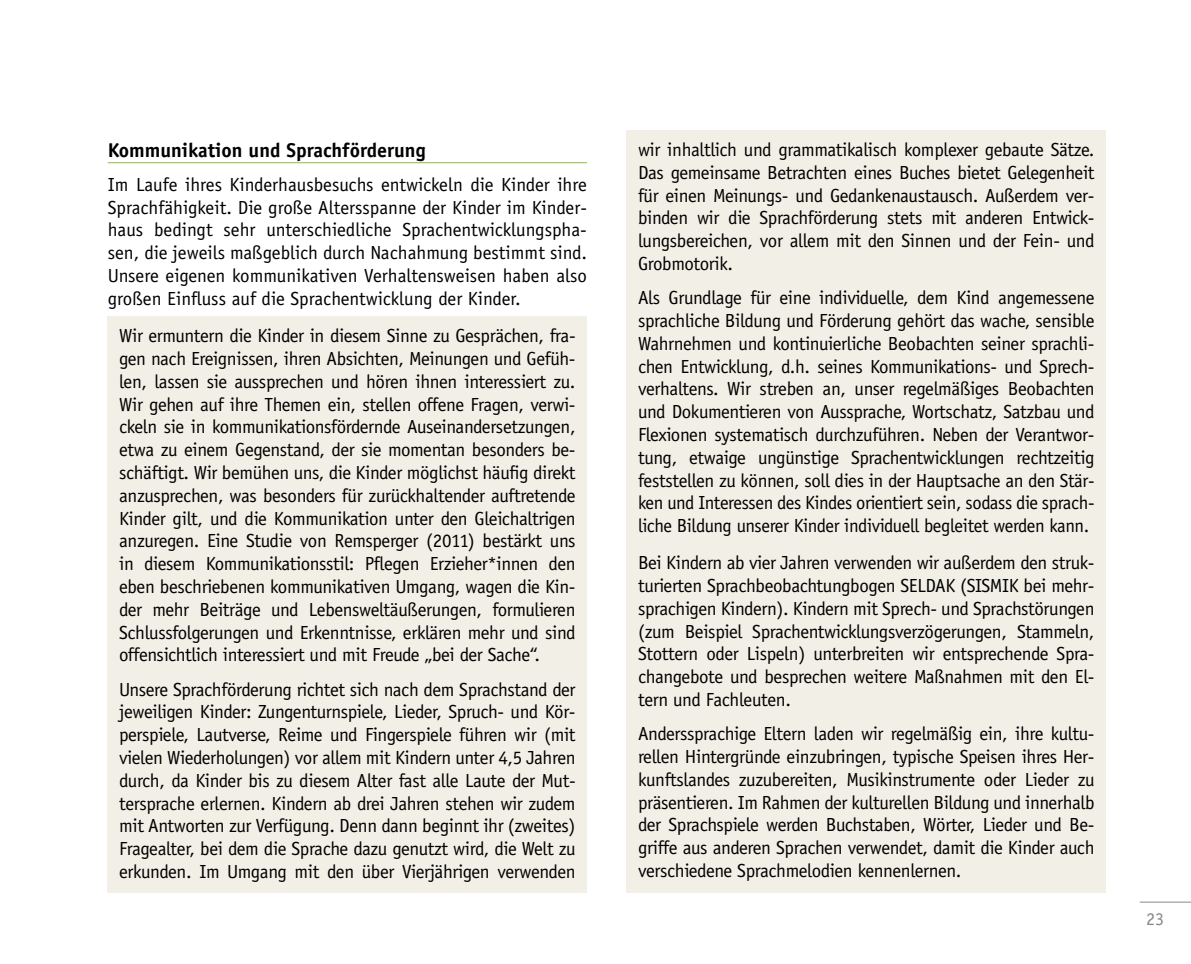
<style>
.page{position:relative;width:1191px;height:964px;background:#fff}
.page>*{position:absolute;margin:0;border:0;box-sizing:border-box;transform-origin:0 0}
.t1{font:700 20px "Officina Sans";color:#000}
.t2{font:19px/22.8px "Officina Sans";letter-spacing:-.02em;color:#000;text-align:justify}
.t3{font:18px "Officina Sans";color:#878787}
</style>
<div class="page">
<hr style="left:1139px;top:901px;width:52px;height:1px;background:#878787">
<hr style="left:108px;top:162px;width:479px;height:1px;background:#86bd40">
<div style="left:108px;top:317px;width:479px;height:576px;background:#f2f0e6"></div>
<div style="left:626px;top:130px;width:480px;height:763px;background:#f2f0e6"></div>
<p class="t1" style="left:108px;top:137px;width:319px">Kommunikation und Sprachförderung</p>
<p class="t2" style="left:108px;top:173px;width:481px">Im Laufe ihres Kinderhausbesuchs entwickeln die Kinder ihre Sprachfähigkeit. Die große Altersspanne der Kinder im Kinder&shy;haus bedingt sehr unterschiedliche Sprachentwicklungspha&shy;sen, die jeweils maßgeblich durch Nachahmung bestimmt sind.<br>Unsere eigenen kommunikativen Verhaltensweisen haben also großen Einfluss auf die Sprachentwicklung der Kinder.</p>
<p class="t2" style="left:119px;top:324px;width:458px">Wir ermuntern die Kinder in diesem Sinne zu Gesprächen, fra&shy;gen nach Ereignissen, ihren Absichten, Meinungen und Gefüh&shy;len, lassen sie aussprechen und hören ihnen interessiert zu.<br>Wir gehen auf ihre Themen ein, stellen offene Fragen, verwi&shy;ckeln sie in kommunikationsfördernde Auseinandersetzungen, etwa zu einem Gegenstand, der sie momentan besonders be&shy;schäftigt. Wir bemühen uns, die Kinder möglichst häufig direkt anzusprechen, was besonders für zurückhaltender auftretende Kinder gilt, und die Kommunikation unter den Gleichaltrigen anzuregen. Eine Studie von Remsperger (2011) bestärkt uns in diesem Kommunikationsstil: Pflegen Erzieher*innen den eben beschriebenen kommunikativen Umgang, wagen die Kin&shy;der mehr Beiträge und Lebensweltäußerungen, formulieren Schlussfolgerungen und Erkenntnisse, erklären mehr und sind offensichtlich interessiert und mit Freude „bei der Sache“.</p>
<p class="t2" style="left:119px;top:678px;width:458px">Unsere Sprachförderung richtet sich nach dem Sprachstand der jeweiligen Kinder: Zungenturnspiele, Lieder, Spruch- und Kör&shy;perspiele, Lautverse, Reime und Fingerspiele führen wir (mit vielen Wiederholungen) vor allem mit Kindern unter 4,5 Jahren durch, da Kinder bis zu diesem Alter fast alle Laute der Mut&shy;tersprache erlernen. Kindern ab drei Jahren stehen wir zudem mit Antworten zur Verfügung. Denn dann beginnt ihr (zweites)<br>Fragealter, bei dem die Sprache dazu genutzt wird, die Welt zu erkunden. Im Umgang mit den über Vierjährigen verwenden</p>
<p class="t2" style="left:638px;top:138px;width:458px">wir inhaltlich und grammatikalisch komplexer gebaute Sätze.<br>Das gemeinsame Betrachten eines Buches bietet Gelegenheit für einen Meinungs- und Gedankenaustausch. Außerdem ver&shy;binden wir die Sprachförderung stets mit anderen Entwick&shy;lungsbereichen, vor allem mit den Sinnen und der Fein- und Grobmotorik.</p>
<p class="t2" style="left:638px;top:286px;width:458px">Als Grundlage für eine individuelle, dem Kind angemessene sprachliche Bildung und Förderung gehört das wache, sensible Wahrnehmen und kontinuierliche Beobachten seiner sprachli&shy;chen Entwicklung, d.h. seines Kommunikations- und Sprech&shy;verhaltens. Wir streben an, unser regelmäßiges Beobachten und Dokumentieren von Aussprache, Wortschatz, Satzbau und Flexionen systematisch durchzuführen. Neben der Verantwor&shy;tung, etwaige ungünstige Sprachentwicklungen rechtzeitig feststellen zu können, soll dies in der Hauptsache an den Stär&shy;ken und Interessen des Kindes orientiert sein, sodass die sprach&shy;liche Bildung unserer Kinder individuell begleitet werden kann.</p>
<p class="t2" style="left:638px;top:551px;width:458px">Bei Kindern ab vier Jahren verwenden wir außerdem den struk&shy;turierten Sprachbeobachtungbogen SELDAK (SISMIK bei mehr&shy;sprachigen Kindern). Kindern mit Sprech- und Sprachstörungen (zum Beispiel Sprachentwicklungsverzögerungen, Stammeln, Stottern oder Lispeln) unterbreiten wir entsprechende Spra&shy;changebote und besprechen weitere Maßnahmen mit den El&shy;tern und Fachleuten.</p>
<p class="t2" style="left:638px;top:722px;width:458px">Anderssprachige Eltern laden wir regelmäßig ein, ihre kultu&shy;rellen Hintergründe einzubringen, typische Speisen ihres Her&shy;kunftslandes zuzubereiten, Musikinstrumente oder Lieder zu präsentieren. Im Rahmen der kulturellen Bildung und innerhalb der Sprachspiele werden Buchstaben, Wörter, Lieder und Be&shy;griffe aus anderen Sprachen verwendet, damit die Kinder auch verschiedene Sprachmelodien kennenlernen.</p>
<p class="t3" style="left:1146px;top:909px;width:19px">23</p>
</div>
